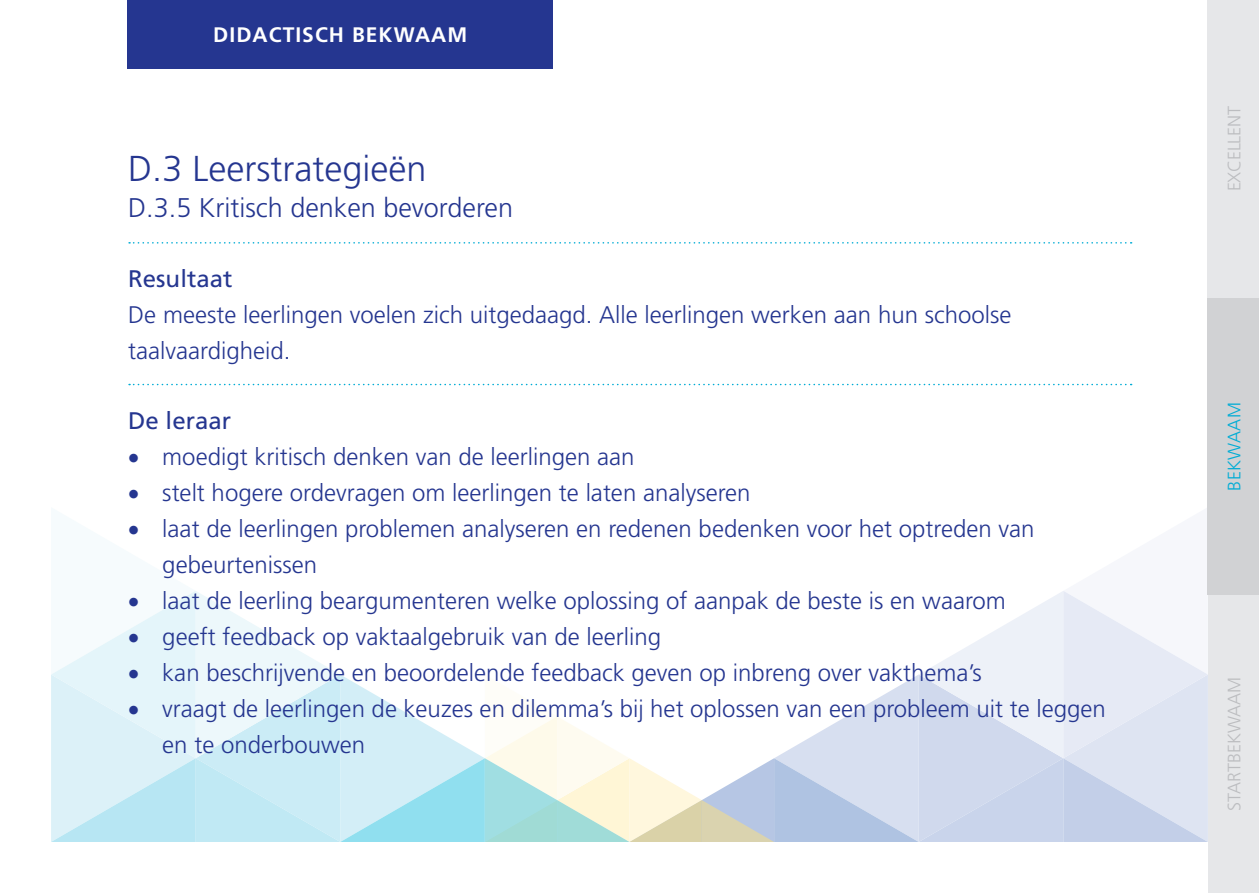
<style>
.page{position:relative;width:1259px;height:893px;background:#fff}
.page>*{position:absolute;margin:0;border:0;box-sizing:border-box;transform-origin:0 0}
.t1{font:300 36px "Frutiger";color:#253690}
.t2{font:300 27px "Frutiger";color:#253690}
.t3{font:300 24px/36px "Frutiger";color:#253690}
.t4{font:24px "Frutiger";color:#253690}
.t5{font:700 21px "Frutiger";letter-spacing:.05em;color:#fff}
.t6{font:300 18px "Frutiger";letter-spacing:-.015em;color:#bcbdc0}
.t7{font:300 18px "Frutiger";letter-spacing:.02em;color:#00acd5}
</style>
<div class="page">
<div style="left:128px;top:0;width:425px;height:69px;background:#253690"></div>
<div style="left:1208px;top:298px;width:51px;height:297px;background:#d1d2d4"></div>
<div style="left:1208px;top:595px;width:51px;height:298px;background:#e6e7e9"></div>
<div style="left:1208px;top:0;width:51px;height:298px;background:#e6e7e9"></div>
<svg style="left:129px;top:242px;width:1002px;height:2px"></svg>
<svg style="left:129px;top:384px;width:1002px;height:1px"></svg>
<svg style="left:51px;top:501px;width:1157px;height:341px"></svg>
<p class="t5" style="left:213px;top:22px;width:255px">DIDACTISCH BEKWAAM</p>
<h1 class="t1" style="left:128px;top:148px;width:300px">D.3 Leerstrategieën</h1>
<p class="t2" style="left:128px;top:193px;width:386px">D.3.5 Kritisch denken bevorderen</p>
<p class="t4" style="left:128px;top:265px;width:106px">Resultaat</p>
<p class="t3" style="left:128px;top:297px;width:884px">De meeste leerlingen voelen zich uitgedaagd. Alle leerlingen werken aan hun schoolse taalvaardigheid.</p>
<p class="t4" style="left:128px;top:406px;width:104px">De leraar</p>
<p class="t3" style="left:128px;top:438px;width:508px">• moedigt kritisch denken van de leerlingen aan</p>
<p class="t3" style="left:128px;top:474px;width:624px">• stelt hogere ordevragen om leerlingen te laten analyseren</p>
<p class="t3" style="left:162px;top:510px;width:873px;text-indent:-34px">• laat de leerlingen problemen analyseren en redenen bedenken voor het optreden van gebeurtenissen</p>
<p class="t3" style="left:128px;top:582px;width:879px">• laat de leerling beargumenteren welke oplossing of aanpak de beste is en waarom</p>
<p class="t3" style="left:128px;top:618px;width:534px">• geeft feedback op vaktaalgebruik van de leerling</p>
<p class="t3" style="left:128px;top:654px;width:855px">• kan beschrijvende en beoordelende feedback geven op inbreng over vakthema’s</p>
<p class="t3" style="left:162px;top:690px;width:945px;text-indent:-34px">• vraagt de leerlingen de keuzes en dilemma’s bij het oplossen van een probleem uit te leggen en te onderbouwen</p>
<p class="t6" style="left:1224px;top:191px;width:86px;rotate:-90deg">excellent</p>
<p class="t7" style="left:1224px;top:491px;width:90px;rotate:-90deg">Bekwaam</p>
<p class="t6" style="left:1224px;top:811px;width:136px;rotate:-90deg">Startbekwaam</p>
</div>
